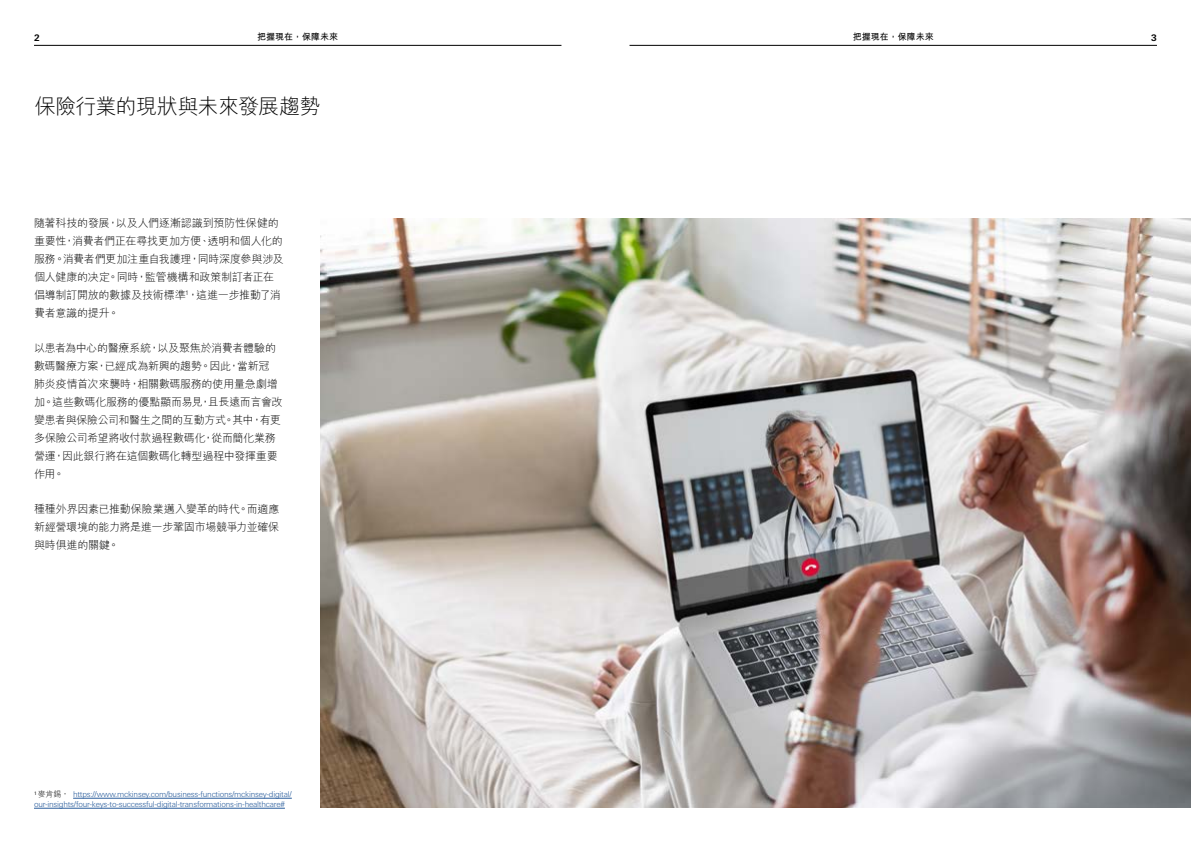
<style>
.page{position:relative;width:1191px;height:842px;background:#fff}
.page>*{position:absolute;margin:0;border:0;box-sizing:border-box;transform-origin:0 0}
.t1{font:300 21px "M Hei H Kfor HSBC";letter-spacing:-.025em;color:#000}
.t2{font:300 11px/18px "M Hei H Kfor HSBC";letter-spacing:-.02em;color:#000}
.t3{font:700 9px "M Hei H Kfor HSBC";color:#000}
.t4{font:700 9px "Univers Nextfor HSBC";color:#000}
.t5{font:300 8px/10px "Univers Nextfor HSBC";letter-spacing:-.025em;color:#275b9b}
.s1{font-family:"M Hei H Kfor HSBC";color:#000}
</style>
<div class="page">
<hr style="left:73px;top:798px;width:219px;height:1px;background:#275b9b">
<hr style="left:34px;top:808px;width:251px;height:1px;background:#275b9b">
<img style="left:321px;top:219px;width:870px;height:588px">
<hr style="left:629px;top:45px;width:528px;height:1px;background:#000">
<hr style="left:34px;top:45px;width:527px;height:1px;background:#000">
<p class="t4" style="left:34px;top:31px;width:7px">2</p>
<p class="t3" style="left:257px;top:31px;width:82px">把握現在，保障未來</p>
<p class="t3" style="left:852px;top:31px;width:82px">把握現在，保障未來</p>
<p class="t4" style="left:1151px;top:31px;width:7px">3</p>
<h1 class="t1" style="left:35px;top:96px;width:288px">保險行業的現狀與未來發展趨勢</h1>
<p class="t2" style="left:34px;top:213px;width:251px">隨著科技的發展，以及人們逐漸認識到預防性保健的重要性，消費者們正在尋找更加方便、透明和個人化的服務。消費者們更加注重自我護理，同時深度參與涉及個人健康的决定。同時，監管機構和政策制訂者正在倡導制訂開放的數據及技術標準<sup>1</sup>，這進一步推動了消費者意識的提升。</p>
<p class="t2" style="left:34px;top:338px;width:250px">以患者為中心的醫療系統，以及聚焦於消費者體驗的數碼醫療方案，已經成為新興的趨勢。因此，當新冠肺炎疫情首次來襲時，相關數碼服務的使用量急劇增加。這些數碼化服務的優點顯而易見，且長遠而言會改變患者與保險公司和醫生之間的互動方式。其中，有更多保險公司希望將收付款過程數碼化，從而簡化業務營運，因此銀行將在這個數碼化轉型過程中發揮重要作用。</p>
<p class="t2" style="left:34px;top:499px;width:247px;text-align:justify">種種外界因素已推動保險業邁入變革的時代。而適應新經營環境的能力將是進一步鞏固市場競爭力並確保與時俱進的關鍵。</p>
<p class="t5" style="left:34px;top:789px;width:259px"><sup>1</sup> <span class="s1">麥肯錫，</span> https://www.mckinsey.com/business-functions/mckinsey-digital/ our-insights/four-keys-to-successful-digital-transformations-in-healthcare#</p>
</div>
